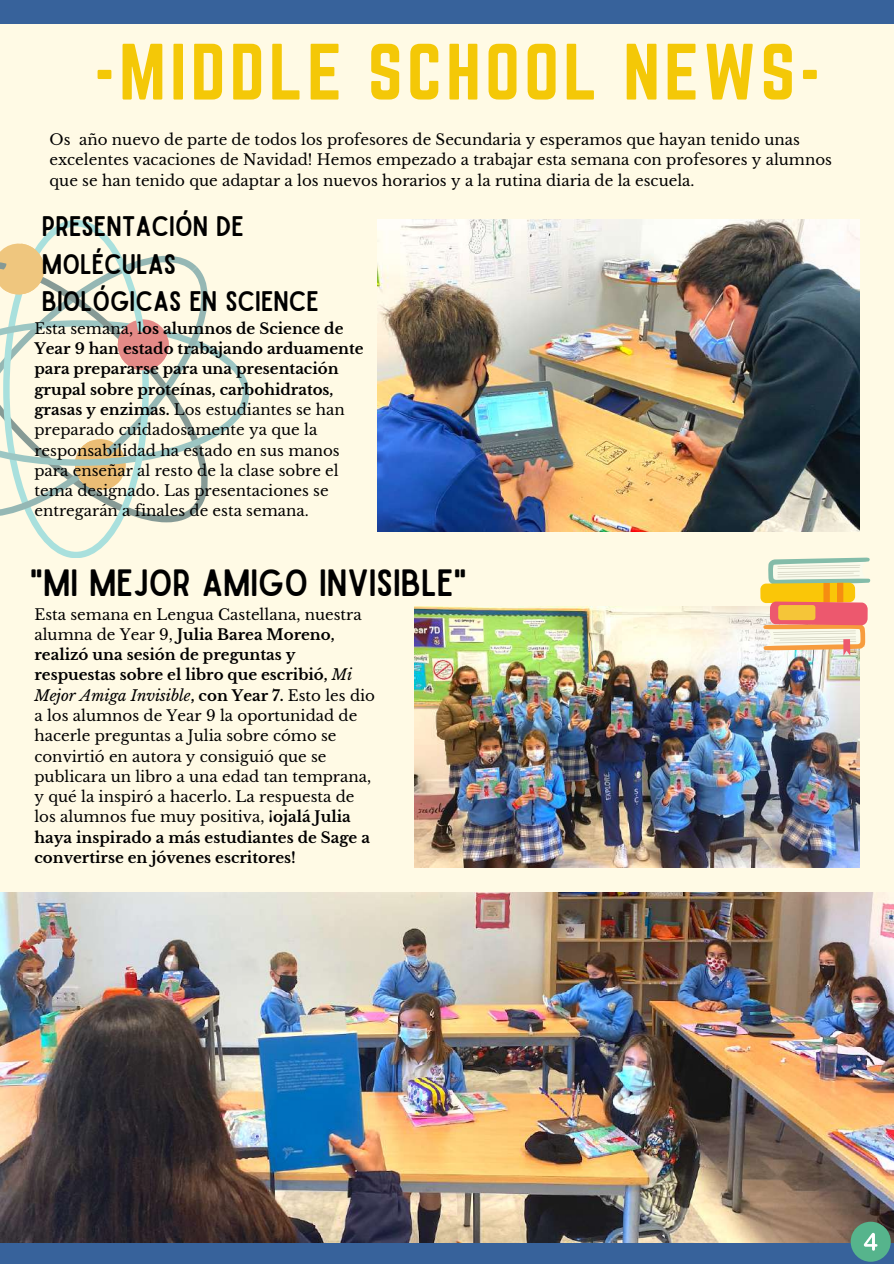
<style>
.page{position:relative;width:894px;height:1264px;background:#fff}
.page>*{position:absolute;margin:0;border:0;box-sizing:border-box;transform-origin:0 0}
.t1{font:69.75px "Norwester";letter-spacing:.06em;color:#f4c807}
.t2{font:36.3px "Sailors";color:#000}
.t3{font:27px/37.2px "Sailors";color:#000}
.t4{font:15px/20.2px "Libre Baskerville";color:#000}
.s1{font-weight:700}
.s2{font-style:italic}
</style>
<div class="page">
<div style="left:0;top:0;width:893px;height:1263px;background:#fffae5"></div>
<div style="left:0;top:0;width:893px;height:23px;background:#37629b"></div>
<div style="left:0;top:1241px;width:893px;height:22px;background:#37629b"></div>
<img style="left:377px;top:220px;width:482px;height:312px">
<svg style="left:0;top:220px;width:249px;height:338px"></svg>
<img style="left:0;top:892px;width:893px;height:350px">
<div style="left:850px;top:1221px;width:40px;height:40px;background:#56b48c;border-radius:50%"></div>
<svg style="left:863px;top:1232px;width:14px;height:18px"></svg>
<img style="left:415px;top:607px;width:444px;height:260px">
<svg style="left:760px;top:557px;width:110px;height:98px"></svg>
<h1 class="t1" style="left:94px;top:38px;width:727px">-MIDDLE SCHOOL NEWS-</h1>
<p class="t4" style="left:49px;top:130px;width:783px">Os año nuevo de parte de todos los profesores de Secundaria y esperamos que hayan tenido unas excelentes vacaciones de Navidad! Hemos empezado a trabajar esta semana con profesores y alumnos que se han tenido que adaptar a los nuevos horarios y a la rutina diaria de la escuela.</p>
<h3 class="t3" style="left:42px;top:209px;width:278px">PRESENTACIÓN DE<br>MOLÉCULAS<br>BIOLÓGICAS EN SCIENCE</h3>
<p class="t4" style="left:34px;top:318px;width:330px">Esta semana, l<span class="s1">os alumnos de Science de Year 9 han estado trabajando arduamente para prepararse para una presentación grupal sobre proteínas, carbohidratos, grasas y enzimas.</span> Los estudiantes se han preparado cuidadosamente ya que la responsabilidad ha estado en sus manos para enseñar al resto de la clase sobre el tema designado. Las presentaciones se entregarán a finales de esta semana.</p>
<h2 class="t2" style="left:30px;top:570px;width:438px">"MI MEJOR AMIGO INVISIBLE"</h2>
<p class="t4" style="left:34px;top:604px;width:342px">Esta semana en Lengua Castellana, nuestra alumna de Year 9, <span class="s1">Julia Barea Moreno, realizó una sesión de preguntas y respuestas sobre el libro que escribió,</span> <span class="s2">Mi Mejor Amiga Invisible</span><span class="s1">, con Year 7.</span> Esto les dio a los alumnos de Year 9 la oportunidad de hacerle preguntas a Julia sobre cómo se convirtió en autora y consiguió que se publicara un libro a una edad tan temprana, y qué la inspiró a hacerlo. La respuesta de los alumnos fue muy positiva, <span class="s1">¡ojalá Julia haya inspirado a más estudiantes de Sage a convertirse en jóvenes escritores!</span></p>
</div>
